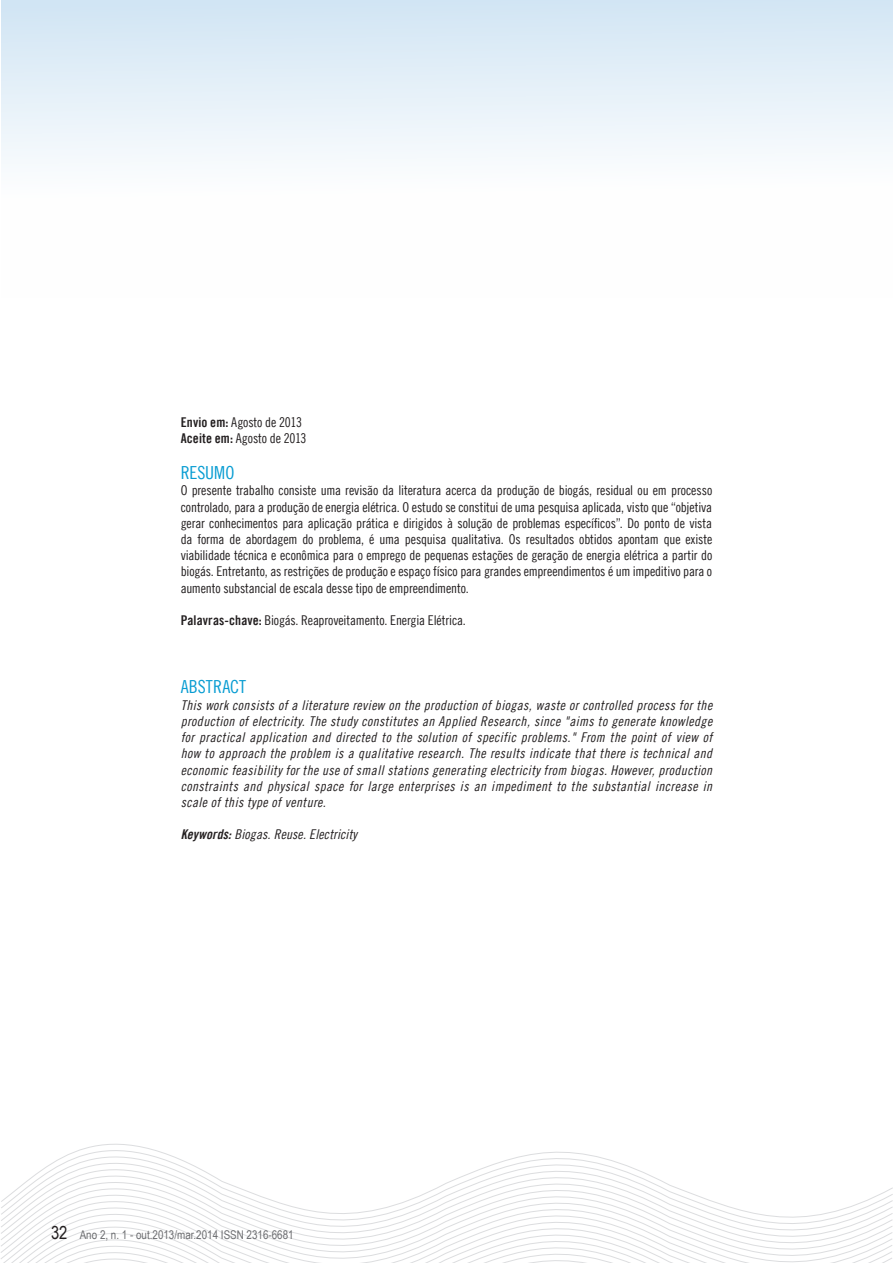
<style>
.page{position:relative;width:893px;height:1263px;background:#fff}
.page>*{position:absolute;margin:0;border:0;box-sizing:border-box;transform-origin:0 0}
.t1{font:18px "Trade Gothic LT Cond Eighteen";letter-spacing:.005em;color:#079cd2}
.t2{font:13.5px/16.2px "Trade Gothic LT Cond Eighteen";letter-spacing:-.01em;color:#231f20}
.t3{font:13.5px/16.2px "Trade Gothic LT Cond Eighteen Obl";letter-spacing:.03em;color:#231f20;text-align:justify}
.t4{font:13.5px "Trade Gothic LT Cond Eighteen Obl";letter-spacing:.01em;color:#231f20}
.t5{font:12px "Arial Narrow";color:#6c6d70}
.s1{font-family:"Trade Gothic LT Bold Cond Twenty"}
.s2{font-family:"Trade Gothic LT Bold Cond Twenty Obl"}
.s3{font-size:18px;color:#231f20}
</style>
<div class="page">
<svg style="left:40px;top:1164px;width:601px;height:7px"></svg>
<svg style="left:32px;top:1171px;width:622px;height:6px"></svg>
<svg style="left:23px;top:1177px;width:645px;height:7px"></svg>
<svg style="left:15px;top:1184px;width:878px;height:6px"></svg>
<svg style="left:8px;top:1190px;width:885px;height:6px"></svg>
<svg style="left:1px;top:1196px;width:892px;height:37px"></svg>
<svg style="left:1px;top:1203px;width:891px;height:6px"></svg>
<svg style="left:1px;top:1209px;width:891px;height:6px"></svg>
<svg style="left:1px;top:1215px;width:891px;height:48px"></svg>
<div style="left:1px;top:0;width:891px;height:298px;background:linear-gradient(to bottom,#d7e8f5,#fff)"></div>
<p class="t2" style="left:181px;top:414px;width:127px"><span class="s1">Envio em:</span> Agosto de 2013<br><span class="s1">Aceite em:</span> Agosto de 2013</p>
<h1 class="t1" style="left:181px;top:462px;width:55px">Resumo</h1>
<p class="t2" style="left:181px;top:482px;width:533px;text-align:justify">O presente trabalho consiste uma revisão da literatura acerca da produção de biogás, residual ou em processo controlado, para a produção de energia elétrica. O estudo se constitui de uma pesquisa aplicada, visto que “objetiva gerar conhecimentos para aplicação prática e dirigidos à solução de problemas específicos”. Do ponto de vista da forma de abordagem do problema, é uma pesquisa qualitativa. Os resultados obtidos apontam que existe viabilidade técnica e econômica para o emprego de pequenas estações de geração de energia elétrica a partir do biogás. Entretanto, as restrições de produção e espaço físico para grandes empreendimentos é um impeditivo para o aumento substancial de escala desse tipo de empreendimento.</p>
<p class="t2" style="left:181px;top:612px;width:287px"><span class="s1">Palavras-chave:</span> Biogás. Reaproveitamento. Energia Elétrica.</p>
<h1 class="t1" style="left:181px;top:676px;width:67px">Abstract</h1>
<p class="t3" style="left:181px;top:697px;width:533px">This work consists of a literature review on the production of biogas, waste or controlled process for the production of electricity. The study constitutes an Applied Research, since "aims to generate knowledge for practical application and directed to the solution of specific problems." From the point of view of how to approach the problem is a qualitative research. The results indicate that there is technical and economic feasibility for the use of small stations generating electricity from biogas. However, production constraints and physical space for large enterprises is an impediment to the substantial increase in scale of this type of venture.</p>
<p class="t4" style="left:181px;top:826px;width:178px"><span class="s2">Keywords:</span> Biogas. Reuse. Electricity</p>
<p class="t5" style="left:51px;top:1225px;width:244px"><span class="s3">32</span> Ano 2, n. 1 - out.2013/mar.2014 ISSN 2316-6681</p>
</div>
